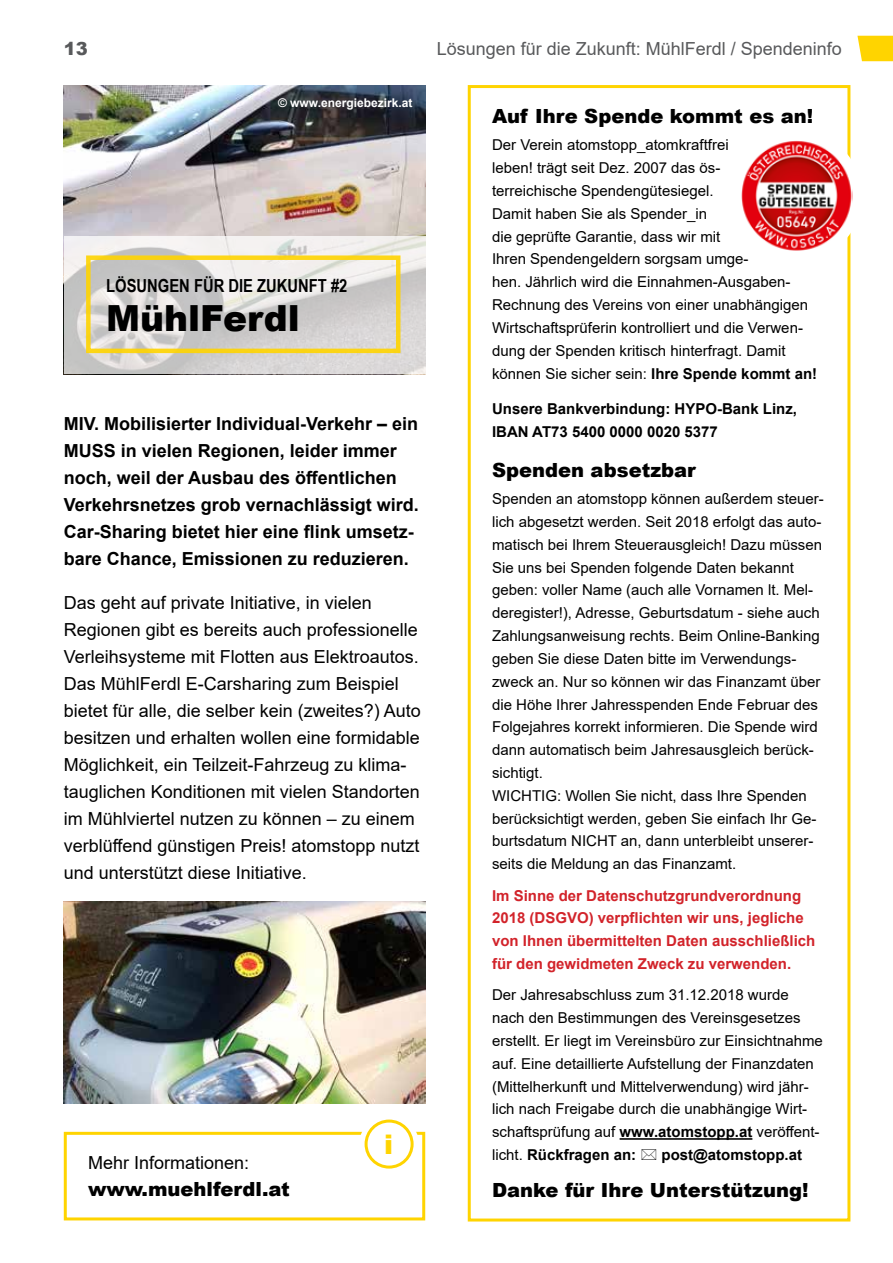
<style>
.page{position:relative;width:893px;height:1263px;background:#fff}
.page>*{position:absolute;margin:0;border:0;box-sizing:border-box;transform-origin:0 0}
.t1{font:900 36px "Arial";color:#000}
.t2{font:900 27px "Arial";color:#ffd400}
.t3{font:900 19.5px "Arial";color:#000}
.t4{font:18px/27px "Arial";color:#000}
.t5{font:700 18px/27px "Arial";color:#000}
.t6{font:18px "Arial";color:#58595b}
.t7{font:700 18px "Arial Narrow";color:#000}
.t8{font:900 18px "Arial";color:#58595b}
.t9{font:15px/22.8px "Arial";color:#000}
.t10{font:700 15px/22.8px "Arial";color:#d2232a}
.t11{font:700 15px/22.8px "Arial";color:#000}
.t12{font:700 12px "Arial";color:#fff}
.s1{font-weight:700}
</style>
<div class="page">
<hr style="left:620px;top:1138px;width:132px;height:2px;background:#000">
<div style="left:468px;top:85px;width:382px;height:1136px;border:3px solid #ffd400"></div>
<img style="left:741px;top:140px;width:111px;height:112px">
<img style="left:64px;top:901px;width:361px;height:202px">
<img style="left:64px;top:85px;width:361px;height:152px">
<svg style="left:64px;top:237px;width:361px;height:137px"></svg>
<div style="left:86px;top:255px;width:314px;height:98px;border:4px solid #ffd400"></div>
<div style="left:64px;top:1132px;width:361px;height:88px;border:3px solid #ffd400"></div>
<div style="left:359px;top:1114px;width:60px;height:60px;background:#fff;border-radius:50%"></div>
<div style="left:365px;top:1119px;width:49px;height:49px;border:3px solid #ffd400;border-radius:50%"></div>
<svg style="left:857px;top:36px;width:36px;height:25px"></svg>
<p class="t8" style="left:64px;top:35px;width:26px">13</p>
<p class="t6" style="left:437px;top:36px;width:407px">Lösungen für die Zukunft: MühlFerdl / Spendeninfo</p>
<p class="t12" style="left:278px;top:94px;width:136px">© www.energiebezirk.at</p>
<p class="t7" style="left:106px;top:272px;width:32px">LÖSUNGEN</p>
<p class="t7" style="left:194px;top:272px;width:84px">FÜR DIE ZUKUN</p>
<p class="t7" style="left:309px;top:272px;width:40px">FT #2</p>
<h1 class="t1" style="left:106px;top:292px;width:195px">MühlFerdl</h1>
<p class="t5" style="left:64px;top:410px;width:357px">MIV. Mobilisierter Individual-Verkehr – ein MUSS in vielen Regionen, leider immer noch, weil der Ausbau des öffentlichen Verkehrsnetzes grob vernachlässigt wird.<br>Car-Sharing bietet hier eine flink umsetz&shy;bare Chance, Emissionen zu reduzieren.</p>
<p class="t4" style="left:64px;top:589px;width:359px">Das geht auf private Initiative, in vielen Regionen gibt es bereits auch professionelle Verleihsysteme mit Flotten aus Elektroautos.<br>Das MühlFerdl E-Carsharing zum Beispiel bietet für alle, die selber kein (zweites?) Auto besitzen und erhalten wollen eine formidable Möglichkeit, ein Teilzeit-Fahrzeug zu klima&shy;tauglichen Konditionen mit vielen Standorten im Mühlviertel nutzen zu können – zu einem verblüffend günstigen Preis! atomstopp nutzt und unterstützt diese Initiative.</p>
<p class="t4" style="left:88px;top:1149px;width:163px">Mehr Informationen:</p>
<h3 class="t3" style="left:88px;top:1175px;width:203px">www.muehlferdl.at</h3>
<h2 class="t2" style="left:384px;top:1124px;width:10px">i</h2>
<h3 class="t3" style="left:492px;top:102px;width:323px">Auf Ihre Spende kommt es an!</h3>
<p class="t9" style="left:492px;top:134px;width:327px">Der Verein atomstopp_atomkraftfrei<br>leben! trägt seit Dez. 2007 das ös-<br>terreichische Spendengütesiegel.<br>Damit haben Sie als Spender_in<br>die geprüfte Garantie, dass wir mit<br>Ihren Spendengeldern sorgsam umge-<br>hen. Jährlich wird die Einnahmen-Ausgaben-Rechnung des Vereins von einer unabhängigen Wirtschaftsprüferin kontrolliert und die Verwen&shy;dung der Spenden kritisch hinterfragt. Damit können Sie sicher sein: <span class="s1">Ihre Spende kommt an!</span></p>
<p class="t11" style="left:492px;top:398px;width:307px">Unsere Bankverbindung: HYPO-Bank Linz,<br>IBAN AT73 5400 0000 0020 5377</p>
<h3 class="t3" style="left:492px;top:456px;width:205px">Spenden absetzbar</h3>
<p class="t9" style="left:492px;top:487px;width:333px">Spenden an atomstopp können außerdem steuer&shy;lich abgesetzt werden. Seit 2018 erfolgt das auto&shy;matisch bei Ihrem Steuerausgleich! Dazu müssen Sie uns bei Spenden folgende Daten bekannt geben: voller Name (auch alle Vornamen lt. Mel&shy;deregister!), Adresse, Geburtsdatum - siehe auch Zahlungsanweisung rechts. Beim Online-Banking geben Sie diese Daten bitte im Verwendungs&shy;zweck an. Nur so können wir das Finanzamt über die Höhe Ihrer Jahresspenden Ende Februar des Folgejahres korrekt informieren. Die Spende wird dann automatisch beim Jahresausgleich berück&shy;sichtigt.<br>WICHTIG: Wollen Sie nicht, dass Ihre Spenden berücksichtigt werden, geben Sie einfach Ihr Ge&shy;burtsdatum NICHT an, dann unterbleibt unserer&shy;seits die Meldung an das Finanzamt.</p>
<p class="t10" style="left:492px;top:884px;width:325px">Im Sinne der Datenschutzgrundverordnung 2018 (DSGVO) verpflichten wir uns, jegliche von Ihnen übermittelten Daten ausschließlich für den gewidmeten Zweck zu verwenden.</p>
<p class="t9" style="left:492px;top:983px;width:332px">Der Jahresabschluss zum 31.12.2018 wurde nach den Bestimmungen des Vereinsgesetzes erstellt. Er liegt im Vereinsbüro zur Einsichtnahme auf. Eine detaillierte Aufstellung der Finanzdaten (Mittelherkunft und Mittelverwendung) wird jähr&shy;lich nach Freigabe durch die unabhängige Wirt&shy;schaftsprüfung auf <span class="s1">www.atomstopp.at</span> veröffent&shy;licht. <span class="s1">Rückfragen an:</span></p>
<p class="t11" style="left:661px;top:1143px;width:142px">post@atomstopp.at</p>
<h3 class="t3" style="left:492px;top:1176px;width:318px">Danke für Ihre Unterstützung!</h3>
</div>
